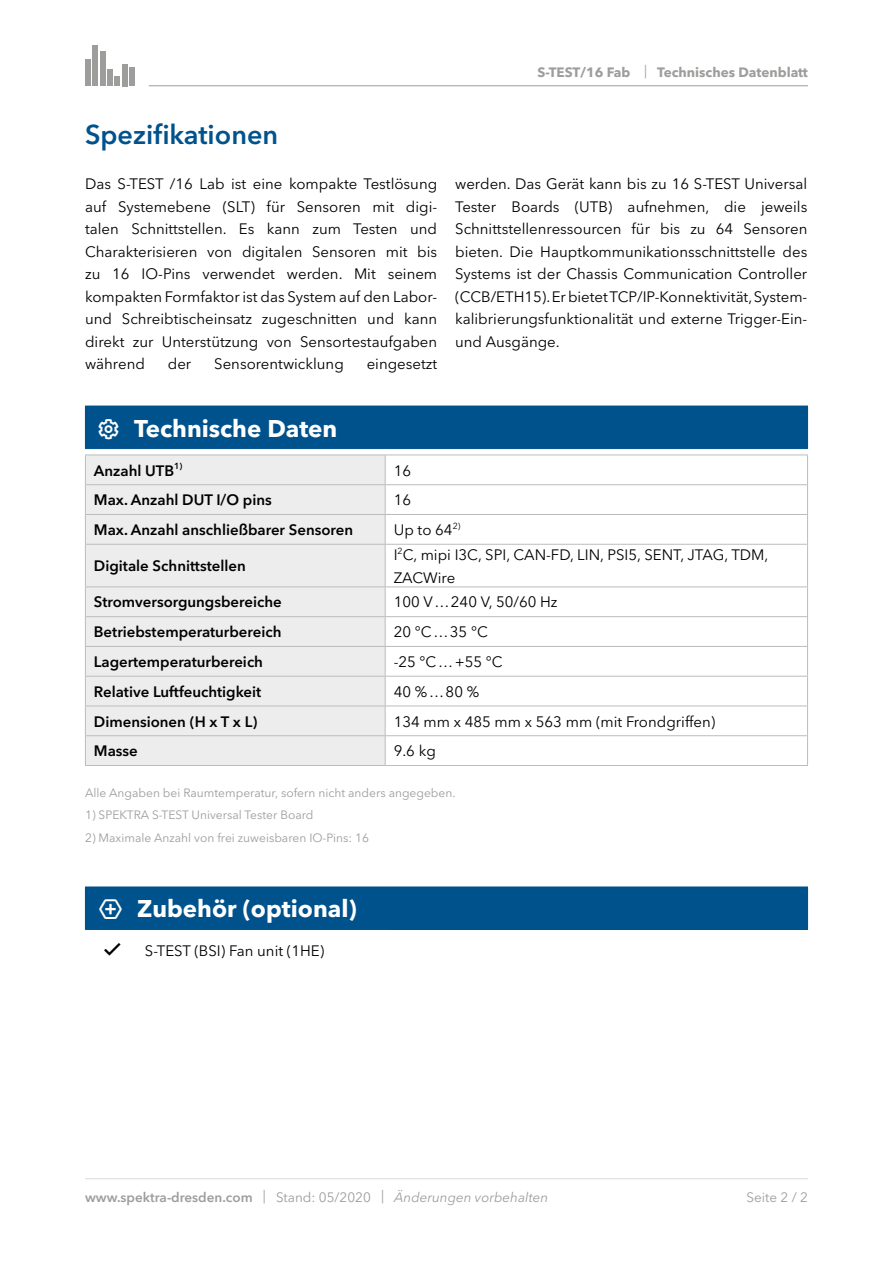
<style>
.page{position:relative;width:893px;height:1263px;background:#fff}
.page>*{position:absolute;margin:0;border:0;box-sizing:border-box;transform-origin:0 0}
.t1{font:600 27px "Avenir Next LT Pro";color:#00528d}
.t2{font:700 24px "Avenir Next LT Pro";color:#fff}
.t3{font:15px/22.5px "Avenir Next LT Pro";color:#000;text-align:justify}
.t4{font:600 15px "Avenir Next LT Pro";color:#000}
.t5{font:600 13.5px "Avenir Next LT Pro";color:#9d9d9c}
.t6{font:700 13.5px "Avenir Next LT Pro";color:#9d9d9c}
.t7{font:13.5px "Avenir Next LT Pro";color:#9d9d9c}
.t8{font:12px "Avenir Next LT Pro";color:#9d9d9c}
.s1{font-weight:400}
.s2{font-weight:400;font-style:italic}
</style>
<div class="page">
<hr style="left:85px;top:1178px;width:723px;height:1px;background:#dadada">
<div style="left:85px;top:60px;width:5px;height:26px;background:#9d9d9c"></div>
<div style="left:92px;top:46px;width:6px;height:40px;background:#9d9d9c"></div>
<div style="left:100px;top:51px;width:5px;height:35px;background:#9d9d9c"></div>
<div style="left:115px;top:77px;width:5px;height:9px;background:#9d9d9c"></div>
<div style="left:122px;top:64px;width:5px;height:22px;background:#9d9d9c"></div>
<div style="left:129px;top:68px;width:6px;height:18px;background:#9d9d9c"></div>
<div style="left:107px;top:69px;width:6px;height:17px;background:#9d9d9c"></div>
<hr style="left:149px;top:85px;width:659px;height:1px;background:#9d9d9c">
<div style="left:85px;top:406px;width:722px;height:43px;background:#00528d"></div>
<div style="left:86px;top:545px;width:299px;height:220px;background:#ededed"></div>
<hr style="left:385px;top:544px;width:423px;height:1px;background:#bcbcbc">
<hr style="left:807px;top:545px;width:1px;height:41px;background:#bcbcbc">
<hr style="left:385px;top:586px;width:423px;height:1px;background:#bcbcbc">
<hr style="left:385px;top:616px;width:423px;height:1px;background:#bcbcbc">
<hr style="left:385px;top:646px;width:423px;height:1px;background:#bcbcbc">
<svg style="left:807px;top:587px;width:1px;height:89px"></svg>
<hr style="left:385px;top:676px;width:423px;height:1px;background:#bcbcbc">
<hr style="left:807px;top:676px;width:1px;height:30px;background:#bcbcbc">
<hr style="left:385px;top:706px;width:423px;height:1px;background:#bcbcbc">
<hr style="left:385px;top:735px;width:423px;height:1px;background:#bcbcbc">
<svg style="left:807px;top:706px;width:1px;height:59px"></svg>
<hr style="left:385px;top:765px;width:423px;height:1px;background:#bcbcbc">
<hr style="left:85px;top:544px;width:300px;height:1px;background:#bcbcbc">
<hr style="left:85px;top:545px;width:1px;height:41px;background:#bcbcbc">
<hr style="left:385px;top:545px;width:1px;height:41px;background:#bcbcbc">
<hr style="left:85px;top:586px;width:300px;height:1px;background:#bcbcbc">
<hr style="left:85px;top:616px;width:300px;height:1px;background:#bcbcbc">
<hr style="left:85px;top:646px;width:300px;height:1px;background:#bcbcbc">
<svg style="left:85px;top:587px;width:1px;height:89px"></svg>
<svg style="left:385px;top:587px;width:1px;height:89px"></svg>
<hr style="left:85px;top:676px;width:1px;height:30px;background:#bcbcbc">
<hr style="left:385px;top:676px;width:1px;height:30px;background:#bcbcbc">
<hr style="left:85px;top:676px;width:300px;height:1px;background:#bcbcbc">
<hr style="left:85px;top:706px;width:300px;height:1px;background:#bcbcbc">
<hr style="left:85px;top:735px;width:300px;height:1px;background:#bcbcbc">
<svg style="left:85px;top:706px;width:1px;height:59px"></svg>
<svg style="left:385px;top:706px;width:1px;height:59px"></svg>
<hr style="left:85px;top:765px;width:300px;height:1px;background:#bcbcbc">
<svg style="left:85px;top:449px;width:723px;height:95px"></svg>
<hr style="left:85px;top:514px;width:300px;height:1px;background:#bcbcbc">
<hr style="left:807px;top:406px;width:1px;height:42px;background:#00528d">
<hr style="left:385px;top:448px;width:423px;height:1px;background:#00528d">
<div style="left:85px;top:887px;width:722px;height:42px;background:#00528d"></div>
<hr style="left:807px;top:887px;width:1px;height:42px;background:#00528d">
<hr style="left:85px;top:929px;width:300px;height:1px;background:#00528d">
<hr style="left:385px;top:929px;width:423px;height:1px;background:#00528d">
<h1 class="t1" style="left:85px;top:118px;width:195px">Spezifikationen</h1>
<p class="t3" style="left:85px;top:173px;width:354px">Das S-TEST /16 Lab ist eine kompakte Testlösung auf Systemebene (SLT) für Sensoren mit digi&shy;talen Schnittstellen. Es kann zum Testen und Charakterisieren von digitalen Sensoren mit bis zu 16 IO-Pins verwendet werden. Mit seinem kompakten Formfaktor ist das System auf den Labor&shy;und Schreibtischeinsatz zugeschnitten und kann direkt zur Unterstützung von Sensortestaufgaben während</p>
<p class="t3" style="left:168px;top:353px;width:25px">der</p>
<p class="t3" style="left:214px;top:353px;width:131px">Sensorentwicklung</p>
<p class="t3" style="left:367px;top:353px;width:72px">eingesetzt</p>
<p class="t6" style="left:538px;top:64px;width:272px">S-TEST/16 Fab <span class="s1">|</span> Technisches Datenblatt</p>
<p class="t3" style="left:455px;top:173px;width:354px">werden. Das Gerät kann bis zu 16 S-TEST Universal Tester Boards (UTB) aufnehmen, die jeweils Schnittstellenressourcen für bis zu 64 Sensoren bieten. Die Hauptkommunikationsschnittstelle des Systems ist der Chassis Communication Controller (CCB/ETH15). Er bietet TCP/IP-Konnektivität, System&shy;kalibrierungsfunktionalität und externe Trigger-Ein&shy;und Ausgänge.</p>
<h2 class="t2" style="left:98px;top:413px;width:241px">□ Technische Daten</h2>
<p class="t4" style="left:94px;top:461px;width:90px">Anzahl UTB<sup>1)</sup></p>
<p class="t3" style="left:394px;top:459px;width:19px">16</p>
<p class="t4" style="left:94px;top:491px;width:179px">Max. Anzahl DUT I/O pins</p>
<p class="t3" style="left:394px;top:489px;width:19px">16</p>
<p class="t4" style="left:94px;top:521px;width:261px">Max. Anzahl anschließbarer Sensoren</p>
<p class="t3" style="left:394px;top:519px;width:68px">Up to 64<sup>2)</sup></p>
<p class="t4" style="left:94px;top:557px;width:153px">Digitale Schnittstellen</p>
<p class="t3" style="left:394px;top:543px;width:376px">I<sup>2</sup>C, mipi I3C, SPI, CAN-FD, LIN, PSI5, SENT, JTAG, TDM,<br>ZACWire</p>
<p class="t4" style="left:94px;top:593px;width:189px">Stromversorgungsbereiche</p>
<p class="t3" style="left:394px;top:591px;width:165px">100 V … 240 V, 50/60 Hz</p>
<p class="t4" style="left:94px;top:623px;width:189px">Betriebstemperaturbereich</p>
<p class="t3" style="left:394px;top:621px;width:96px">20 °C … 35 °C</p>
<p class="t4" style="left:94px;top:653px;width:171px">Lagertemperaturbereich</p>
<p class="t3" style="left:394px;top:650px;width:110px">-25 °C … +55 °C</p>
<p class="t4" style="left:94px;top:682px;width:169px">Relative Luftfeuchtigkeit</p>
<p class="t3" style="left:394px;top:680px;width:87px">40 % … 80 %</p>
<p class="t4" style="left:94px;top:712px;width:165px">Dimensionen (H x T x L)</p>
<p class="t3" style="left:394px;top:710px;width:323px">134 mm x 485 mm x 563 mm (mit Frondgriffen)</p>
<p class="t4" style="left:94px;top:742px;width:45px">Masse</p>
<p class="t3" style="left:394px;top:740px;width:44px">9.6 kg</p>
<p class="t8" style="left:85px;top:785px;width:372px">Alle Angaben bei Raumtemperatur, sofern nicht anders angegeben.</p>
<p class="t8" style="left:85px;top:808px;width:230px">1) SPEKTRA S-TEST Universal Tester Board</p>
<p class="t8" style="left:85px;top:830px;width:285px">2) Maximale Anzahl von frei zuweisbaren IO-Pins: 16</p>
<h2 class="t2" style="left:99px;top:894px;width:260px">●◆▲□■ Zubehör (optional)</h2>
<p class="t3" style="left:145px;top:939px;width:181px">S-TEST (BSI) Fan unit (1HE)</p>
<p class="t5" style="left:85px;top:1189px;width:465px">www.spektra-dresden.com <span class="s1">| Stand: 05/2020 |</span> <span class="s2">Änderungen vorbehalten</span></p>
<p class="t7" style="left:746px;top:1189px;width:63px">Seite 2 / 2</p>
</div>
